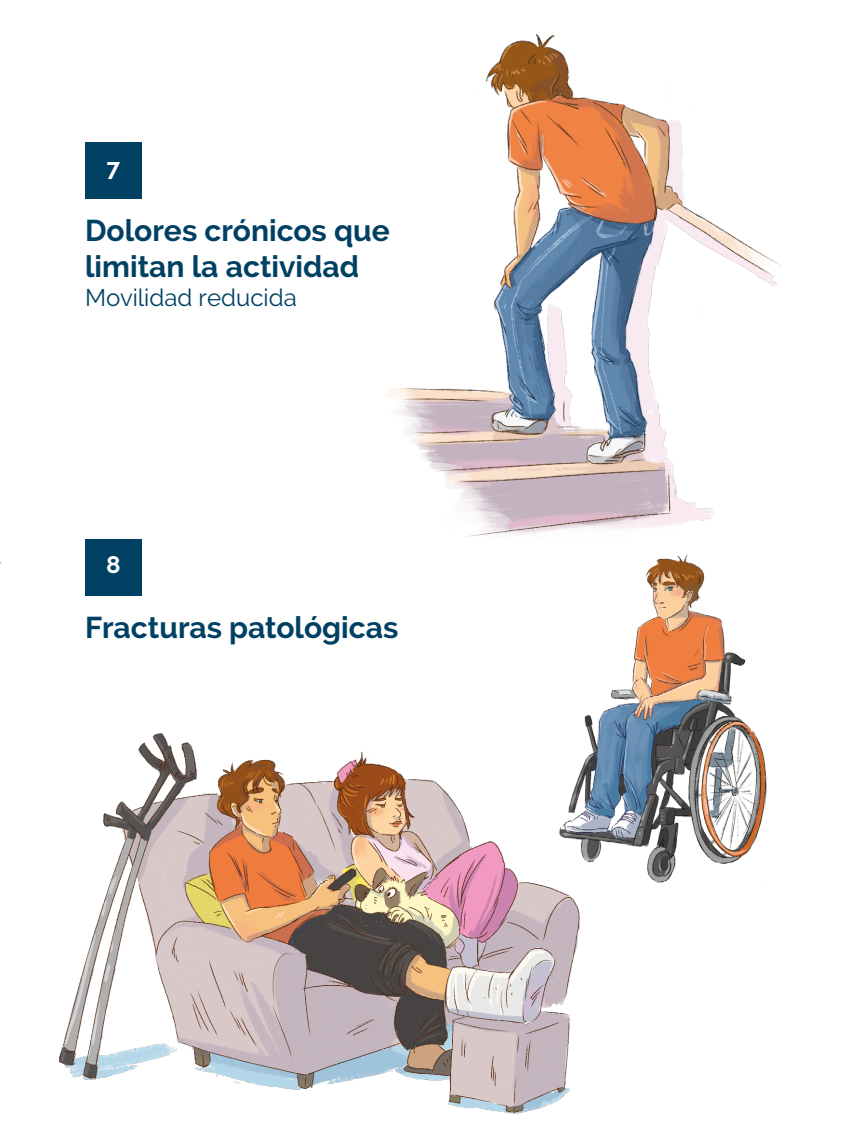
<style>
.page{position:relative;width:851px;height:1134px;background:#fff}
.page>*{position:absolute;margin:0;border:0;box-sizing:border-box;transform-origin:0 0}
.t1{font:700 30px/36px "Raleway";color:#004063}
.t2{font:24px "Raleway";color:#004063}
.t3{font:700 24px "Raleway";color:#fff}
</style>
<div class="page">
<div style="left:85px;top:142px;width:57px;height:56px;background:#004063"></div>
<div style="left:85px;top:539px;width:57px;height:56px;background:#004063"></div>
<img style="left:388px;top:34px;width:393px;height:473px">
<img style="left:465px;top:507px;width:302px;height:378px">
<img style="left:59px;top:635px;width:536px;height:479px">
<p class="t3" style="left:106px;top:154px;width:15px">7</p>
<p class="t1" style="left:85px;top:212px;width:306px">Dolores crónicos que limitan la actividad</p>
<p class="t2" style="left:85px;top:283px;width:213px">Movilidad reducida</p>
<p class="t3" style="left:106px;top:551px;width:16px">8</p>
<p class="t1" style="left:85px;top:609px;width:315px">Fracturas patológicas</p>
</div>
